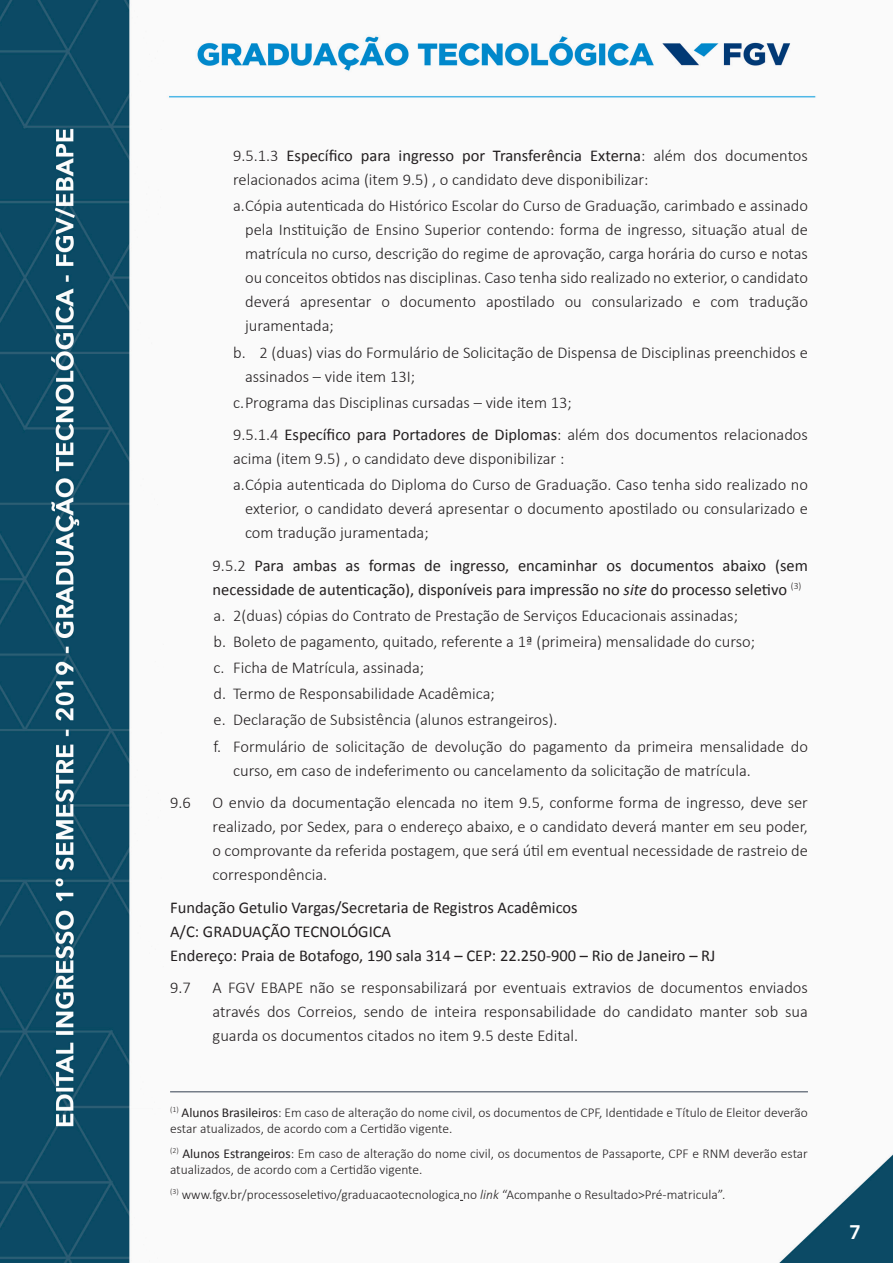
<style>
.page{position:relative;width:893px;height:1263px;background:#fff}
.page>*{position:absolute;margin:0;border:0;box-sizing:border-box;transform-origin:0 0}
.t1{font:800 19.5px "Avenir LT Std";color:#fff}
.t2{font:300 16.5px/24px "Calibri";color:#231f20}
.t3{font:16.5px/24px "Calibri";color:#231f20}
.t4{font:300 13.5px/16.2px "Calibri";color:#231f20}
.s1{font-weight:400}
.s2{font-weight:300}
.s3{font-style:italic}
</style>
<div class="page">
<img style="left:0;top:0;width:893px;height:1262px">
<hr style="left:170px;top:1091px;width:638px;height:1px;background:#333f4f">
<p class="t2" style="left:233px;top:144px;width:576px">9.5.1.3 <span class="s1">Específico para ingresso por Transferência Externa</span>: além dos documentos relacionados acima (item 9.5) , o candidato deve disponibilizar:</p>
<p class="t2" style="left:245px;top:194px;width:564px;text-align:justify;text-indent:-12px">a.Cópia autenticada do Histórico Escolar do Curso de Graduação, carimbado e assinado pela Instituição de Ensino Superior contendo: forma de ingresso, situação atual de matrícula no curso, descrição do regime de aprovação, carga horária do curso e notas ou conceitos obtidos nas disciplinas. Caso tenha sido realizado no exterior, o candidato deverá apresentar o documento apostilado ou consularizado e com tradução juramentada;</p>
<p class="t2" style="left:245px;top:340px;width:564px;text-indent:-12px">b. 2 (duas) vias do Formulário de Solicitação de Dispensa de Disciplinas preenchidos e assinados – vide item 13I;</p>
<p class="t2" style="left:233px;top:386px;width:576px;line-height:32.5px">c.Programa das Disciplinas cursadas – vide item 13;<br>9.5.1.4 <span class="s1">Específico para Portadores de Diplomas</span>: além dos documentos relacionados</p>
<p class="t2" style="left:233px;top:445px;width:576px;line-height:26.1px">acima (item 9.5) , o candidato deve disponibilizar :<br>a.Cópia autenticada do Diploma do Curso de Graduação. Caso tenha sido realizado no</p>
<p class="t2" style="left:245px;top:497px;width:564px">exterior, o candidato deverá apresentar o documento apostilado ou consularizado e com tradução juramentada;</p>
<p class="t3" style="left:213px;top:553px;width:597px"><span class="s2">9.5.2</span> Para ambas as formas de ingresso, encaminhar os documentos abaixo (sem necessidade de autenticação), disponíveis para impressão no <span class="s3">site</span> do processo seletivo <sup>(3)</sup></p>
<p class="t2" style="left:214px;top:602px;width:596px;line-height:26.1px">a. 2(duas) cópias do Contrato de Prestação de Serviços Educacionais assinadas;<br>b. Boleto de pagamento, quitado, referente a 1ª (primeira) mensalidade do curso;<br>c. Ficha de Matrícula, assinada;<br>d. Termo de Responsabilidade Acadêmica;<br>e. Declaração de Subsistência (alunos estrangeiros).<br>f. Formulário de solicitação de devolução do pagamento da primeira mensalidade do</p>
<p class="t2" style="left:233px;top:758px;width:519px">curso, em caso de indeferimento ou cancelamento da solicitação de matrícula.</p>
<p class="t2" style="left:170px;top:790px;width:22px">9.6</p>
<p class="t2" style="left:213px;top:790px;width:597px;text-align:justify">O envio da documentação elencada no item 9.5, conforme forma de ingresso, deve ser realizado, por Sedex, para o endereço abaixo, e o candidato deverá manter em seu poder, o comprovante da referida postagem, que será útil em eventual necessidade de rastreio de correspondência.</p>
<p class="t3" style="left:170px;top:894px;width:547px">Fundação Getulio Vargas/Secretaria de Registros Acadêmicos<br>A/C: GRADUAÇÃO TECNOLÓGICA<br>Endereço: Praia de Botafogo, 190 sala 314 – CEP: 22.250-900 – Rio de Janeiro – RJ</p>
<p class="t2" style="left:170px;top:975px;width:22px">9.7</p>
<p class="t2" style="left:213px;top:975px;width:597px;text-align:justify">A FGV EBAPE não se responsabilizará por eventuais extravios de documentos enviados através dos Correios, sendo de inteira responsabilidade do candidato manter sob sua guarda os documentos citados no item 9.5 deste Edital.</p>
<p class="t4" style="left:170px;top:1104px;width:639px"><sup>(1)</sup> <span class="s1">Alunos Brasileiros</span>: Em caso de alteração do nome civil, os documentos de CPF, Identidade e Título de Eleitor deverão estar atualizados, de acordo com a Certidão vigente.</p>
<p class="t4" style="left:170px;top:1145px;width:639px"><sup>(2)</sup> <span class="s1">Alunos Estrangeiros</span>: Em caso de alteração do nome civil, os documentos de Passaporte, CPF e RNM deverão estar atualizados, de acordo com a Certidão vigente.</p>
<p class="t4" style="left:170px;top:1186px;width:557px"><sup>(3)</sup> www.fgv.br/processoseletivo/graduacaotecnologica no <span class="s3">link</span> “Acompanhe o Resultado&gt;Pré-matricula”.</p>
<p class="t1" style="left:849px;top:1220px;width:13px">7</p>
</div>
